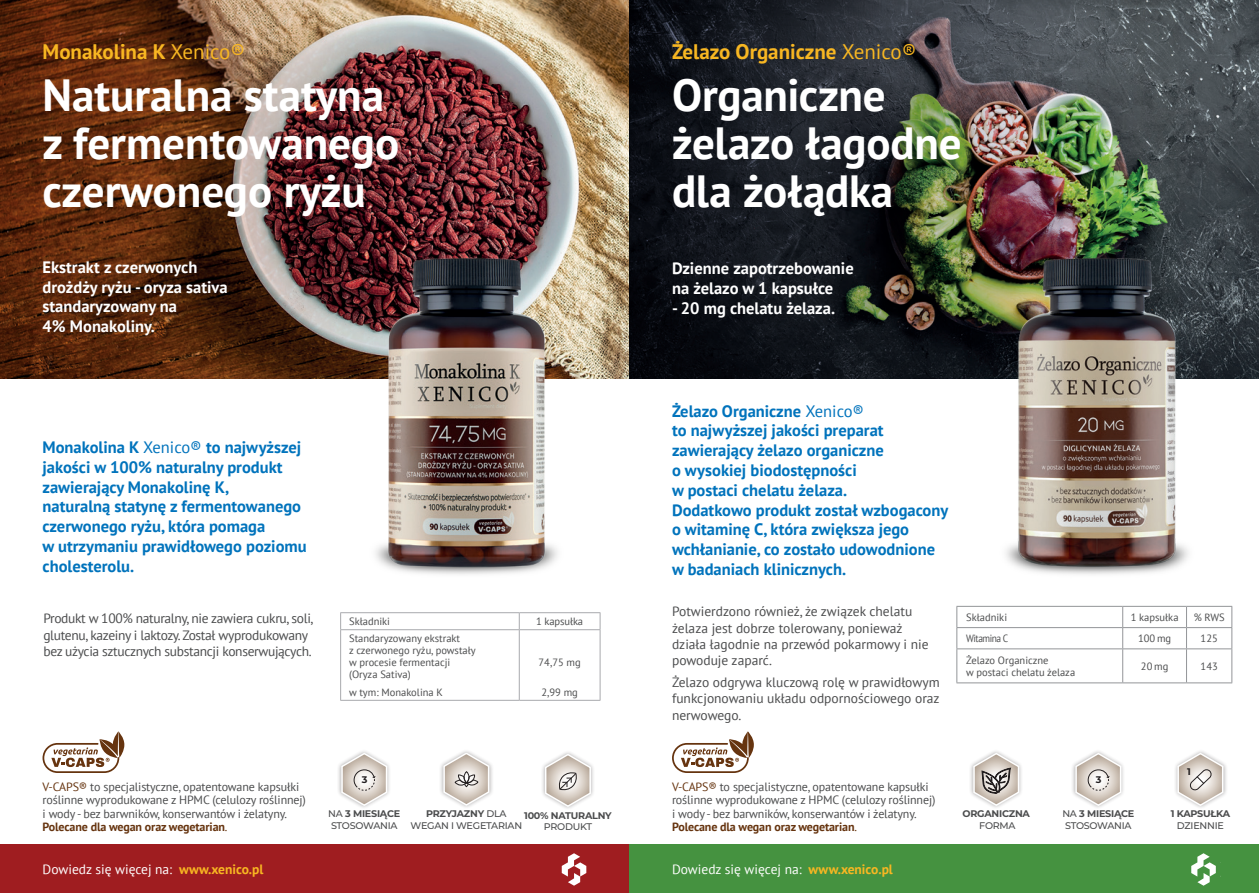
<style>
.page{position:relative;width:1259px;height:893px;background:#fff}
.page>*{position:absolute;margin:0;border:0;box-sizing:border-box;transform-origin:0 0}
.t1{font:700 45px/48px "PT Sans";color:#fff}
.t2{font:700 21px "PT Sans";color:#f8b722}
.t3{font:700 16.5px/19.8px "PT Sans";color:#0073bc}
.t4{font:700 16.5px/19.8px "PT Sans";color:#fff}
.t5{font:13.5px/16.2px "PT Sans";letter-spacing:-.01em;color:#4b4c4d}
.t6{font:13.5px "PT Sans";color:#fff}
.t7{font:12px/13.5px "PT Sans";letter-spacing:-.01em;color:#4b4c4d}
.t8{font:10.5px/12px "PT Sans";color:#4b4c4d}
.t9{font:10.5px "PT Sans";letter-spacing:-.05em;color:#4b4c4d;scale:.9 1}
.t10{font:500 9.6px/11.6px "Montserrat";letter-spacing:-.025em;color:#4b4c4d}
.t11{font:700 9.6px "Montserrat";letter-spacing:-.025em;color:#4b4c4d}
.t12{font:700 9.6px "Montserrat";color:#231f20}
.s1{font-weight:400}
.s2{color:#66340f}
.s3{font-weight:700;color:#66340f}
.s4{font-weight:700}
.s5{font-weight:700;color:#f8b722}
</style>
<div class="page">
<img style="left:414px;top:0;width:215px;height:378px">
<div style="left:0;top:844px;width:629px;height:49px;background:#9f1d20"></div>
<svg style="left:562px;top:853px;width:24px;height:33px"></svg>
<img style="left:0;top:0;width:414px;height:378px">
<hr style="left:340px;top:629px;width:179px;height:1px;background:#a8a9ad">
<hr style="left:340px;top:630px;width:1px;height:70px;background:#a8a9ad">
<hr style="left:519px;top:629px;width:81px;height:1px;background:#a8a9ad">
<hr style="left:519px;top:630px;width:1px;height:70px;background:#a8a9ad">
<hr style="left:600px;top:630px;width:1px;height:70px;background:#a8a9ad">
<hr style="left:340px;top:700px;width:179px;height:1px;background:#a8a9ad">
<hr style="left:519px;top:700px;width:81px;height:1px;background:#a8a9ad">
<svg style="left:43px;top:731px;width:81px;height:42px"></svg>
<img style="left:304px;top:251px;width:324px;height:372px">
<div style="left:439px;top:748px;width:55px;height:62px;background:#231f20;opacity:.75"></div>
<svg style="left:442px;top:751px;width:48px;height:56px"></svg>
<div style="left:464px;top:771px;width:5px;height:12px;border:1px solid #231f20;border-radius:50%"></div>
<div style="left:336px;top:748px;width:56px;height:62px;background:#231f20;opacity:.75"></div>
<svg style="left:340px;top:752px;width:48px;height:55px"></svg>
<div style="left:540px;top:749px;width:55px;height:62px;background:#231f20;opacity:.75"></div>
<svg style="left:543px;top:753px;width:49px;height:55px"></svg>
<svg style="left:1159px;top:0;width:100px;height:251px;background:#474e52"></svg>
<div style="left:629px;top:844px;width:630px;height:49px;background:#459240"></div>
<svg style="left:1191px;top:853px;width:24px;height:33px"></svg>
<img style="left:629px;top:0;width:530px;height:378px">
<img style="left:935px;top:251px;width:324px;height:372px">
<svg style="left:672px;top:731px;width:82px;height:42px"></svg>
<div style="left:1070px;top:748px;width:55px;height:62px;background:#231f20;opacity:.75"></div>
<svg style="left:1074px;top:752px;width:48px;height:55px"></svg>
<div style="left:1172px;top:748px;width:55px;height:62px;background:#231f20;opacity:.75"></div>
<svg style="left:1176px;top:752px;width:48px;height:55px"></svg>
<div style="left:968px;top:748px;width:55px;height:62px;background:#231f20;opacity:.75"></div>
<svg style="left:972px;top:752px;width:48px;height:55px"></svg>
<hr style="left:956px;top:606px;width:166px;height:1px;background:#939598">
<hr style="left:1122px;top:606px;width:64px;height:1px;background:#939598">
<hr style="left:1186px;top:606px;width:46px;height:1px;background:#939598">
<hr style="left:956px;top:627px;width:166px;height:1px;background:#939598">
<svg style="left:956px;top:607px;width:1px;height:41px"></svg>
<hr style="left:1122px;top:627px;width:64px;height:1px;background:#939598">
<svg style="left:1122px;top:607px;width:1px;height:41px"></svg>
<hr style="left:1186px;top:627px;width:46px;height:1px;background:#939598">
<svg style="left:1186px;top:607px;width:1px;height:41px"></svg>
<svg style="left:1231px;top:607px;width:1px;height:41px"></svg>
<hr style="left:956px;top:648px;width:166px;height:1px;background:#939598">
<hr style="left:956px;top:649px;width:1px;height:33px;background:#939598">
<hr style="left:1122px;top:648px;width:64px;height:1px;background:#939598">
<hr style="left:1122px;top:649px;width:1px;height:33px;background:#939598">
<hr style="left:1186px;top:648px;width:46px;height:1px;background:#939598">
<hr style="left:1186px;top:649px;width:1px;height:33px;background:#939598">
<hr style="left:1231px;top:649px;width:1px;height:33px;background:#939598">
<hr style="left:956px;top:682px;width:166px;height:1px;background:#939598">
<hr style="left:1122px;top:682px;width:64px;height:1px;background:#939598">
<hr style="left:1186px;top:682px;width:46px;height:1px;background:#939598">
<p class="t2" style="left:43px;top:37px;width:204px">Monakolina K <span class="s1">Xenico®</span></p>
<p class="t2" style="left:672px;top:37px;width:246px">Żelazo Organiczne <span class="s1">Xenico®</span></p>
<h1 class="t1" style="left:43px;top:71px;width:358px">Naturalna statyna z fermentowanego czerwonego ryżu</h1>
<h1 class="t1" style="left:672px;top:71px;width:291px">Organiczne żelazo łagodne dla żołądka</h1>
<p class="t4" style="left:43px;top:257px;width:187px">Ekstrakt z czerwonych drożdży ryżu - oryza sativa standaryzowany na<br>4% Monakoliny.</p>
<p class="t4" style="left:672px;top:258px;width:183px">Dzienne zapotrzebowanie na żelazo w 1 kapsułce</p>
<p class="t4" style="left:672px;top:298px;width:164px">- 20 mg chelatu żelaza.</p>
<p class="t3" style="left:43px;top:437px;width:266px">Monakolina K <span class="s1">Xenico®</span> to najwyższej jakości w 100% naturalny produkt zawierający Monakolinę K,<br>naturalną statynę z fermentowanego czerwonego ryżu, która pomaga<br>w utrzymaniu prawidłowego poziomu cholesterolu.</p>
<p class="t3" style="left:672px;top:401px;width:278px">Żelazo Organiczne <span class="s1">Xenico®<br></span>to najwyższej jakości preparat zawierający żelazo organiczne<br>o wysokiej biodostępności<br>w postaci chelatu żelaza.<br>Dodatkowo produkt został wzbogacony o witaminę C, która zwiększa jego wchłanianie, co zostało udowodnione w badaniach klinicznych.</p>
<p class="t5" style="left:43px;top:609px;width:272px;line-height:16.8px">Produkt w 100% naturalny, nie zawiera cukru, soli, glutenu, kazeiny i laktozy. Został wyprodukowany bez użycia sztucznych substancji konserwujących.</p>
<p class="t8" style="left:349px;top:615px;width:42px">Składniki</p>
<p class="t8" style="left:536px;top:615px;width:48px">1 kapsułka</p>
<p class="t8" style="left:349px;top:632px;width:128px">Standaryzowany ekstrakt<br>z czerwonego ryżu, powstały w procesie fermentacji (Oryza Sativa)</p>
<p class="t8" style="left:349px;top:686px;width:95px">w tym: Monakolina K</p>
<p class="t8" style="left:538px;top:656px;width:44px">74,75 mg</p>
<p class="t8" style="left:541px;top:686px;width:38px">2,99 mg</p>
<p class="t5" style="left:672px;top:603px;width:258px">Potwierdzono również, że związek chelatu żelaza jest dobrze tolerowany, ponieważ działa łagodnie na przewód pokarmowy i nie powoduje zaparć.</p>
<p class="t5" style="left:672px;top:674px;width:269px;text-align:justify">Żelazo odgrywa kluczową rolę w prawidłowym funkcjonowaniu układu odpornościowego oraz nerwowego.</p>
<p class="t8" style="left:966px;top:611px;width:42px">Składniki</p>
<p class="t8" style="left:1130px;top:611px;width:49px">1 kapsułka</p>
<p class="t8" style="left:1193px;top:611px;width:33px">% RWS</p>
<p class="t9" style="left:966px;top:632px;width:48px">Witamina C</p>
<p class="t8" style="left:1138px;top:632px;width:35px">100 mg</p>
<p class="t8" style="left:1200px;top:632px;width:19px">125</p>
<p class="t8" style="left:966px;top:654px;width:110px">Żelazo Organiczne<br>w postaci chelatu żelaza</p>
<p class="t8" style="left:1141px;top:660px;width:29px">20 mg</p>
<p class="t8" style="left:1200px;top:660px;width:19px">143</p>
<p class="t7" style="left:43px;top:780px;width:265px"><span class="s2">V-CAPS®</span> to specjalistyczne, opatentowane kapsułki roślinne wyprodukowane z HPMC (celulozy roślinnej) i wody - bez barwników, konserwantów i żelatyny.<br><span class="s3">Polecane dla wegan oraz wegetarian</span><span class="s2">.</span></p>
<p class="t12" style="left:362px;top:773px;width:7px">3</p>
<p class="t10" style="left:328px;top:808px;width:73px">NA <span class="s4">3 MIESIĄCE<br></span>STOSOWANIA</p>
<p class="t10" style="left:410px;top:808px;width:113px;text-align:center"><span class="s4">PRZYJAZNY</span> DLA<br>WEGAN I WEGETARIAN</p>
<p class="t11" style="left:524px;top:808px;width:89px">100% NATURALNY</p>
<p class="t10" style="left:544px;top:820px;width:50px">PRODUKT</p>
<p class="t7" style="left:672px;top:780px;width:265px"><span class="s2">V-CAPS®</span> to specjalistyczne, opatentowane kapsułki roślinne wyprodukowane z HPMC (celulozy roślinnej) i wody - bez barwników, konserwantów i żelatyny.<br><span class="s3">Polecane dla wegan oraz wegetarian</span><span class="s2">.</span></p>
<p class="t11" style="left:962px;top:807px;width:69px">ORGANICZNA</p>
<p class="t10" style="left:979px;top:819px;width:38px">FORMA</p>
<p class="t12" style="left:1095px;top:773px;width:7px">3</p>
<p class="t10" style="left:1062px;top:808px;width:73px">NA <span class="s4">3 MIESIĄCE<br></span>STOSOWANIA</p>
<p class="t12" style="left:1187px;top:764px;width:5px">1</p>
<p class="t11" style="left:1170px;top:807px;width:61px">1 KAPSUŁKA</p>
<p class="t10" style="left:1177px;top:819px;width:48px">DZIENNIE</p>
<p class="t6" style="left:43px;top:860px;width:222px">Dowiedz się więcej na: <span class="s5">www.xenico.pl</span></p>
<p class="t6" style="left:672px;top:860px;width:222px">Dowiedz się więcej na: <span class="s5">www.xenico.pl</span></p>
</div>
